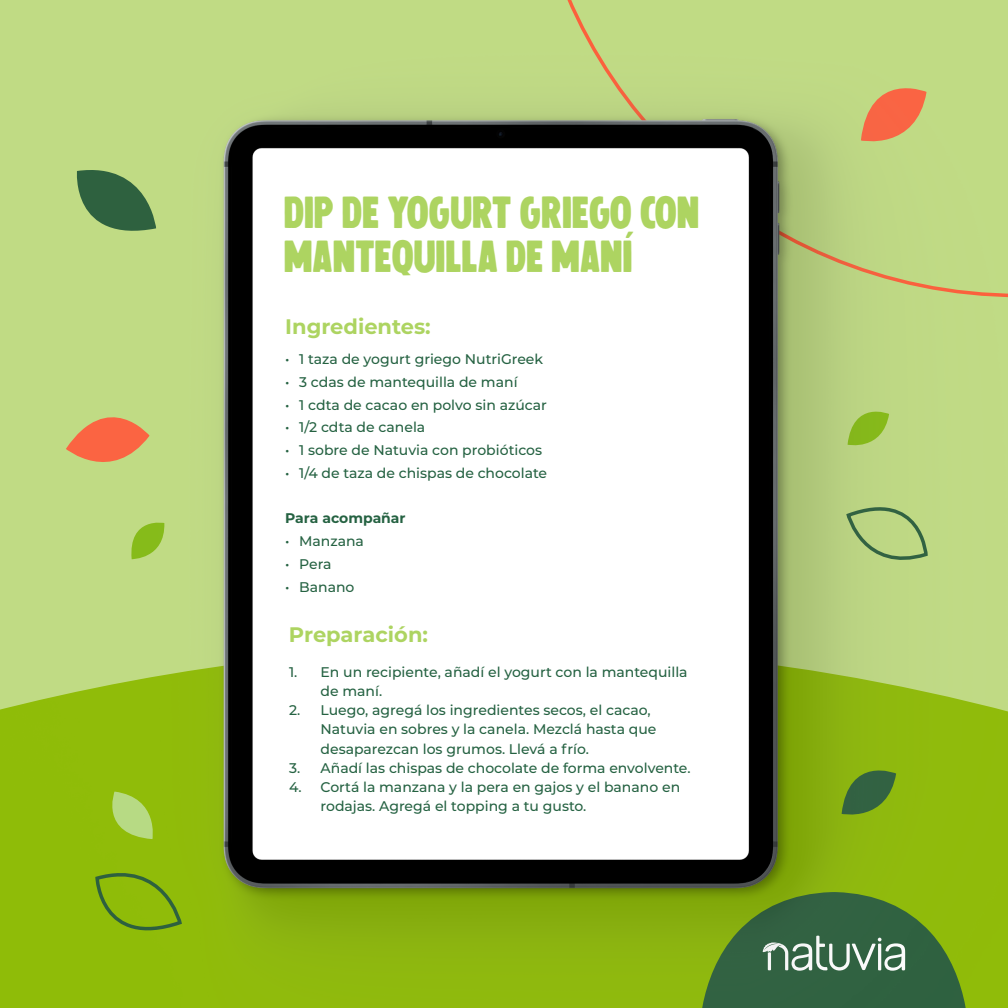
<style>
.page{position:relative;width:1008px;height:1008px;background:#fff}
.page>*{position:absolute;margin:0;border:0;box-sizing:border-box;transform-origin:0 0}
.t1{font:42px/43.8px "Chillow";letter-spacing:-.005em;color:#add461}
.t2{font:700 21px "Montserrat";color:#add461}
.t3{font:500 14px/19.2px "Montserrat";color:#256242}
.t4{font:700 14px "Montserrat";color:#256242}
</style>
<div class="page">
<img style="left:0;top:0;width:1008px;height:1008px">
<h1 class="t1" style="left:284px;top:193px;width:417px">DIP DE YOGURT GRIEGO CON<br>MANTEQUILLA DE MANÍ</h1>
<h2 class="t2" style="left:285px;top:312px;width:147px">Ingredientes:</h2>
<p class="t3" style="left:285px;top:349px;width:260px">• 1 taza de yogurt griego NutriGreek</p>
<p class="t3" style="left:285px;top:372px;width:234px">• 3 cdas de mantequilla de maní</p>
<p class="t3" style="left:285px;top:395px;width:263px">• 1 cdta de cacao en polvo sin azúcar</p>
<p class="t3" style="left:285px;top:417px;width:142px">• 1/2 cdta de canela</p>
<p class="t3" style="left:285px;top:440px;width:258px">• 1 sobre de Natuvia con probióticos</p>
<p class="t3" style="left:285px;top:463px;width:264px">• 1/4 de taza de chispas de chocolate</p>
<p class="t4" style="left:285px;top:508px;width:122px">Para acompañar</p>
<p class="t3" style="left:285px;top:531px;width:80px">• Manzana</p>
<p class="t3" style="left:285px;top:554px;width:48px">• Pera</p>
<p class="t3" style="left:285px;top:577px;width:71px">• Banano</p>
<h2 class="t2" style="left:289px;top:620px;width:141px">Preparación:</h2>
<p class="t3" style="left:321px;top:662px;width:369px;text-indent:-32px">1. En un recipiente, añadí el yogurt con la mantequilla de maní.</p>
<p class="t3" style="left:321px;top:700px;width:337px;text-indent:-32px">2. Luego, agregá los ingredientes secos, el cacao,<br>Natuvia en sobres y la canela. Mezclá hasta que desaparezcan los grumos. Llevá a frío.</p>
<p class="t3" style="left:289px;top:758px;width:403px">3. Añadí las chispas de chocolate de forma envolvente.</p>
<p class="t3" style="left:321px;top:777px;width:361px;text-indent:-32px">4. Cortá la manzana y la pera en gajos y el banano en rodajas. Agregá el topping a tu gusto.</p>
</div>
